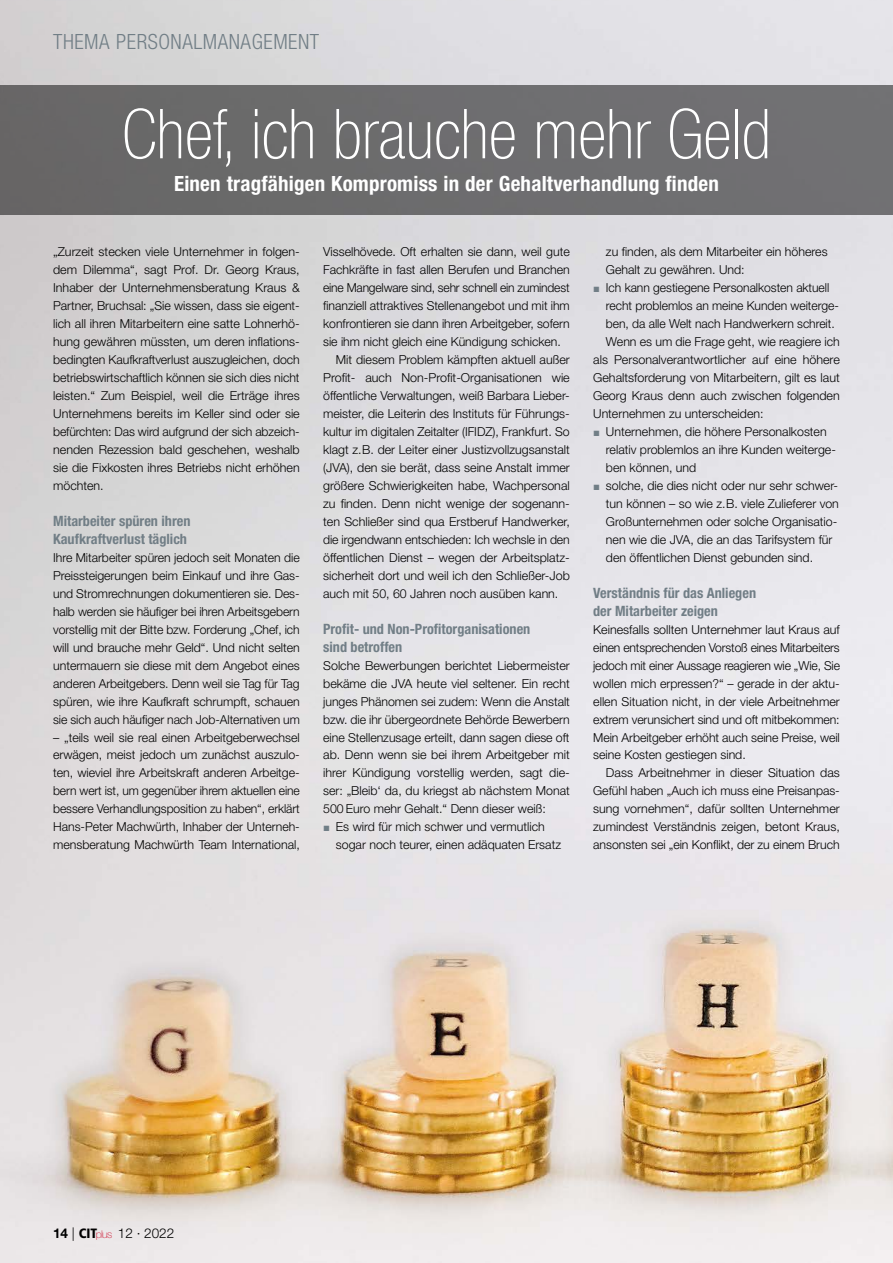
<style>
.page{position:relative;width:893px;height:1263px;background:#fff}
.page>*{position:absolute;margin:0;border:0;box-sizing:border-box;transform-origin:0 0}
.t1{font:100 condensed 69px "Helvetica Neue LT Std";color:#fff}
.t2{font:700 condensed 21px "Helvetica Neue LT Std";letter-spacing:.01em;color:#fff}
.t3{font:300 condensed 21px "Helvetica Neue LT Std";color:#717e86}
.t4{font:700 condensed 14.25px/18px "Helvetica Neue LT Std";color:#717e86}
.t5{font:300 13.5px "Helvetica Neue LT Std";color:#000}
.t6{font:300 12.3px/18px "Helvetica Neue LT Std";color:#000;text-align:justify}
.s1{color:#717e86}
.s2{font-weight:700}
.s3{font-family:"Frutiger LT Std";font-weight:900;font-stretch:condensed}
.s4{font-weight:100;font-size:10.65px;color:#ce1531}
</style>
<div class="page">
<img style="left:0;top:0;width:893px;height:1263px">
<div style="left:0;top:85px;width:893px;height:130px;background:#6d6d6f"></div>
<h2 class="t3" style="left:53px;top:29px;width:23px">THEMA</h2>
<h2 class="t3" style="left:116px;top:29px;width:23px">PERSONALMANAGEMENT</h2>
<h1 class="t1" style="left:122px;top:95px;width:650px">Chef, ich brauche mehr Geld</h1>
<h2 class="t2" style="left:174px;top:171px;width:546px">Einen tragfähigen Kompromiss in der Gehaltverhandlung finden</h2>
<p class="t6" style="left:53px;top:243px;width:248px">„Zurzeit stecken viele Unternehmer in folgen&shy;dem Dilemma“, sagt Prof. Dr. Georg Kraus, Inhaber der Unternehmensberatung Kraus &amp; Partner, Bruchsal: „Sie wissen, dass sie eigent&shy;lich all ihren Mitarbeitern eine satte Lohnerhö&shy;hung gewähren müssten, um deren inflations&shy;bedingten Kaufkraftverlust auszugleichen, doch betriebswirtschaftlich können sie sich dies nicht leisten.“ Zum Beispiel, weil die Erträge ihres Unternehmens bereits im Keller sind oder sie befürchten: Das wird aufgrund der sich abzeich&shy;nenden Rezession bald geschehen, weshalb sie die Fixkosten ihres Betriebs nicht erhöhen möchten.</p>
<p class="t4" style="left:53px;top:512px;width:139px">Mitarbeiter spüren ihren<br>Kaufkraftverlust täglich</p>
<p class="t6" style="left:53px;top:548px;width:248px">Ihre Mitarbeiter spüren jedoch seit Monaten die Preissteigerungen beim Einkauf und ihre Gas&shy;und Stromrechnungen dokumentieren sie. Des&shy;halb werden sie häufiger bei ihren Arbeitsgebern vorstellig mit der Bitte bzw. Forderung „Chef, ich will und brauche mehr Geld“. Und nicht selten untermauern sie diese mit dem Angebot eines anderen Arbeitgebers. Denn weil sie Tag für Tag spüren, wie ihre Kaufkraft schrumpft, schauen sie sich auch häufiger nach Job-Alternativen um</p>
<p class="t6" style="left:53px;top:728px;width:248px">– „teils weil sie real einen Arbeitgeberwechsel erwägen, meist jedoch um zunächst auszulo&shy;ten, wieviel ihre Arbeitskraft anderen Arbeitge&shy;bern wert ist, um gegenüber ihrem aktuellen eine bessere Verhandlungsposition zu haben“, erklärt Hans-Peter Machwürth, Inhaber der Unterneh&shy;mensberatung Machwürth Team International,</p>
<p class="t6" style="left:323px;top:243px;width:248px">Visselhövede. Oft erhalten sie dann, weil gute</p>
<p class="t6" style="left:323px;top:261px;width:248px">Fachkräfte in fast allen Berufen und Branchen</p>
<p class="t6" style="left:323px;top:279px;width:248px">eine Mangelware sind, sehr schnell ein zumindest</p>
<p class="t6" style="left:323px;top:297px;width:248px">finanziell attraktives Stellenangebot und mit ihm</p>
<p class="t6" style="left:323px;top:315px;width:248px">konfrontieren sie dann ihren Arbeitgeber, sofern</p>
<p class="t6" style="left:323px;top:333px;width:239px">sie ihm nicht gleich eine Kündigung schicken.</p>
<p class="t6" style="left:336px;top:351px;width:235px">Mit diesem Problem kämpften aktuell außer</p>
<p class="t6" style="left:323px;top:368px;width:248px">Profit- auch Non-Profit-Organisationen wie</p>
<p class="t6" style="left:323px;top:386px;width:248px">öffentliche Verwaltungen, weiß Barbara Lieber-</p>
<p class="t6" style="left:323px;top:404px;width:248px">meister, die Leiterin des Instituts für Führungs-</p>
<p class="t6" style="left:323px;top:422px;width:248px">kultur im digitalen Zeitalter (IFIDZ), Frankfurt. So</p>
<p class="t6" style="left:323px;top:440px;width:248px">klagt z.B. der Leiter einer Justizvollzugsanstalt</p>
<p class="t6" style="left:323px;top:458px;width:248px">(JVA), den sie berät, dass seine Anstalt immer</p>
<p class="t6" style="left:323px;top:476px;width:248px">größere Schwierigkeiten habe, Wachpersonal</p>
<p class="t6" style="left:323px;top:494px;width:248px">zu finden. Denn nicht wenige der sogenann-</p>
<p class="t6" style="left:323px;top:512px;width:248px">ten Schließer sind qua Erstberuf Handwerker,</p>
<p class="t6" style="left:323px;top:530px;width:248px">die irgendwann entschieden: Ich wechsle in den</p>
<p class="t6" style="left:323px;top:548px;width:248px">öffentlichen Dienst – wegen der Arbeitsplatz-</p>
<p class="t6" style="left:323px;top:566px;width:248px">sicherheit dort und weil ich den Schließer-Job</p>
<p class="t6" style="left:323px;top:584px;width:237px">auch mit 50, 60 Jahren noch ausüben kann.</p>
<p class="t4" style="left:323px;top:619px;width:209px">Profit- und Non-Profitorganisationen sind betroffen</p>
<p class="t6" style="left:323px;top:656px;width:248px">Solche Bewerbungen berichtet Liebermeister bekäme die JVA heute viel seltener. Ein recht junges Phänomen sei zudem: Wenn die Anstalt bzw. die ihr übergeordnete Behörde Bewerbern eine Stellenzusage erteilt, dann sagen diese oft ab. Denn wenn sie bei ihrem Arbeitgeber mit ihrer Kündigung vorstellig werden, sagt die&shy;ser: „Bleib‘ da, du kriegst ab nächstem Monat 500 Euro mehr Gehalt.“ Denn dieser weiß:</p>
<p class="t6" style="left:336px;top:818px;width:227px;text-indent:-13px"><span class="s1">▪</span> Es wird für mich schwer und vermutlich sogar noch teurer, einen adäquaten Ersatz</p>
<p class="t6" style="left:606px;top:243px;width:223px">zu finden, als dem Mitarbeiter ein höheres<br>Gehalt zu gewähren. Und:</p>
<p class="t6" style="left:593px;top:279px;width:238px"><span class="s1">▪</span> Ich kann gestiegene Personalkosten aktuell</p>
<p class="t6" style="left:606px;top:297px;width:235px">recht problemlos an meine Kunden weiterge-</p>
<p class="t6" style="left:606px;top:315px;width:230px">ben, da alle Welt nach Handwerkern schreit.</p>
<p class="t6" style="left:606px;top:333px;width:235px">Wenn es um die Frage geht, wie reagiere ich</p>
<p class="t6" style="left:593px;top:351px;width:248px">als Personalverantwortlicher auf eine höhere</p>
<p class="t6" style="left:593px;top:368px;width:248px">Gehaltsforderung von Mitarbeitern, gilt es laut</p>
<p class="t6" style="left:593px;top:386px;width:248px">Georg Kraus denn auch zwischen folgenden</p>
<p class="t6" style="left:593px;top:404px;width:172px">Unternehmen zu unterscheiden:</p>
<p class="t6" style="left:606px;top:422px;width:231px;text-align:left;text-indent:-13px"><span class="s1">▪</span> Unternehmen, die höhere Personalkosten relativ problemlos an ihre Kunden weiterge&shy;ben können, und</p>
<p class="t6" style="left:606px;top:476px;width:234px;text-align:left;text-indent:-13px"><span class="s1">▪</span> solche, die dies nicht oder nur sehr schwer&shy;tun können – so wie z.B. viele Zulieferer von Großunternehmen oder solche Organisatio&shy;nen wie die JVA, die an das Tarifsystem für den öffentlichen Dienst gebunden sind.</p>
<p class="t4" style="left:593px;top:583px;width:164px">Verständnis für das Anliegen der Mitarbeiter zeigen</p>
<p class="t6" style="left:593px;top:620px;width:248px">Keinesfalls sollten Unternehmer laut Kraus auf einen entsprechenden Vorstoß eines Mitarbeiters jedoch mit einer Aussage reagieren wie „Wie, Sie wollen mich erpressen?“ – gerade in der aktu&shy;ellen Situation nicht, in der viele Arbeitnehmer extrem verunsichert sind und oft mitbekommen:<br>Mein Arbeitgeber erhöht auch seine Preise, weil seine Kosten gestiegen sind.</p>
<p class="t6" style="left:593px;top:764px;width:248px;text-indent:13px">Dass Arbeitnehmer in dieser Situation das Gefühl haben „Auch ich muss eine Preisanpas&shy;sung vornehmen“, dafür sollten Unternehmer zumindest Verständnis zeigen, betont Kraus, ansonsten sei „ein Konflikt, der zu einem Bruch</p>
<p class="t5" style="left:53px;top:1224px;width:123px"><span class="s2">14</span> | <span class="s3">CIT</span><span class="s4">plus</span> 12 · 2022</p>
</div>
